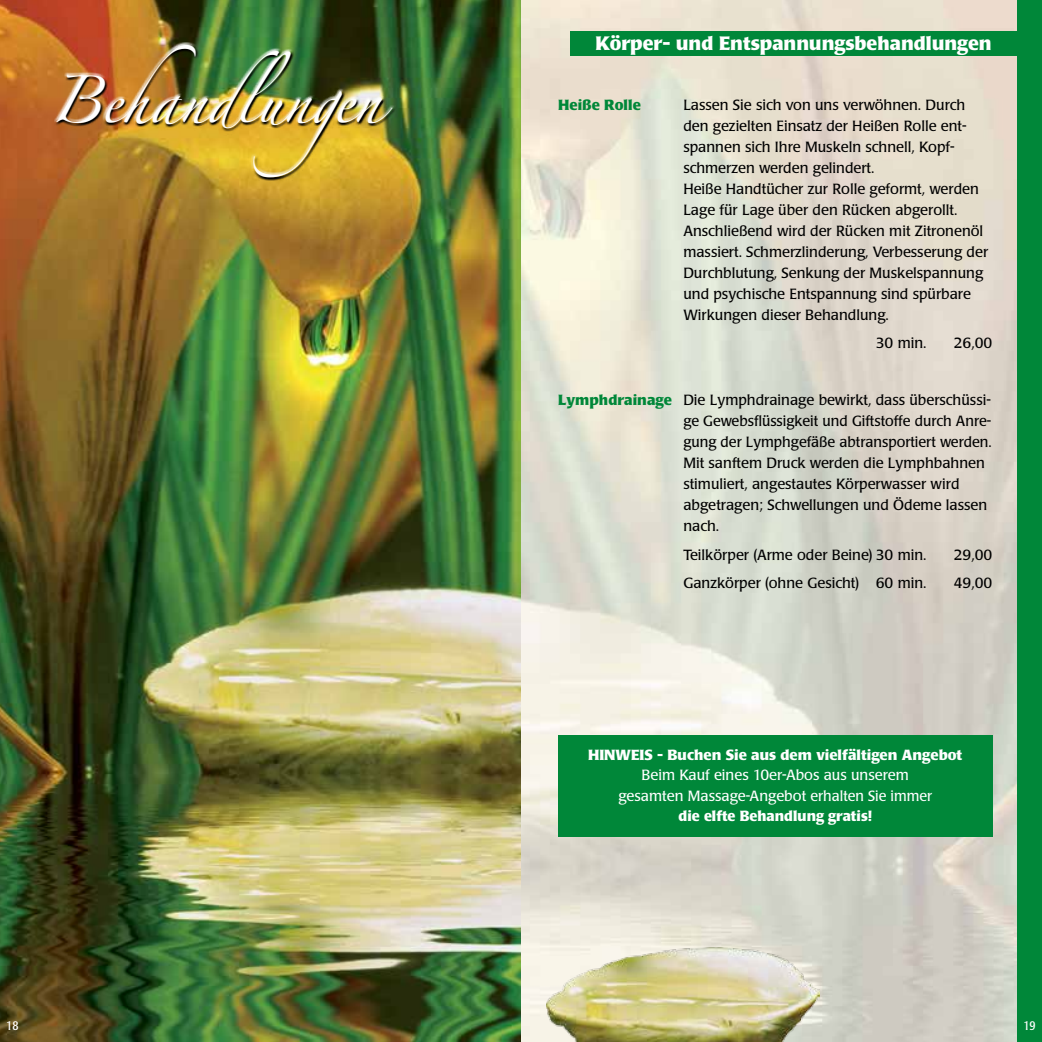
<style>
.page{position:relative;width:1042px;height:1042px;background:#fff}
.page>*{position:absolute;margin:0;border:0;box-sizing:border-box;transform-origin:0 0}
.t1{font:42px "Zapfino";color:#fff}
.t2{font:700 19.25px "Laudatio Pro";color:#fff}
.t3{font:14.53px/21px "Laudatio Pro";color:#000}
.t4{font:14.53px/20.3px "Laudatio Pro";color:#fff;text-align:center}
.t5{font:700 14.53px "Laudatio Pro";color:#fff}
.t6{font:700 14.53px "Laudatio Pro";color:#008739}
.t7{font:13.47px "Laudatio Pro";color:#fff}
.t8{font:condensed 12.25px "Laudatio Pro";color:#fff}
.s1{font-weight:700;color:#008739}
</style>
<div class="page">
<img style="left:521px;top:0;width:496px;height:1042px">
<div style="left:570px;top:31px;width:447px;height:25px;background:#008739"></div>
<div style="left:1017px;top:0;width:25px;height:1042px;background:#008739"></div>
<img style="left:0;top:0;width:521px;height:1042px">
<svg style="left:54px;top:42px;width:341px;height:5px;background:#6a672e"></svg>
<img style="left:54px;top:47px;width:342px;height:134px">
<img style="left:546px;top:947px;width:273px;height:95px">
<div style="left:558px;top:735px;width:434px;height:101px;background:#008739"></div>
<h1 class="t1" style="left:50px;top:83px;width:352px">Behandlungen</h1>
<h2 class="t2" style="left:595px;top:31px;width:398px">Körper- und Entspannungsbehandlungen</h2>
<p class="t6" style="left:558px;top:95px;width:84px">Heiße Rolle</p>
<p class="t3" style="left:683px;top:94px;width:306px">Lassen Sie sich von uns verwöhnen. Durch den gezielten Einsatz der Heißen Rolle ent&shy;spannen sich Ihre Muskeln schnell, Kopf&shy;schmerzen werden gelindert.<br>Heiße Handtücher zur Rolle geformt, werden Lage für Lage über den Rücken abgerollt.<br>Anschließend wird der Rücken mit Zitronenöl massiert. Schmerzlinderung, Verbesserung der Durchblutung, Senkung der Muskelspannung und psychische Entspannung sind spürbare Wirkungen dieser Behandlung.</p>
<p class="t3" style="left:876px;top:333px;width:52px">30 min.</p>
<p class="t3" style="left:954px;top:333px;width:40px">26,00</p>
<p class="t3" style="left:683px;top:390px;width:310px;text-indent:-125px"><span class="s1">Lymphdrainage</span> Die Lymphdrainage bewirkt, dass überschüssi&shy;ge Gewebsflüssigkeit und Giftstoffe durch Anre&shy;gung der Lymphgefäße abtransportiert werden.<br>Mit sanftem Druck werden die Lymphbahnen stimuliert, angestautes Körperwasser wird abgetragen; Schwellungen und Ödeme lassen nach.</p>
<p class="t3" style="left:683px;top:544px;width:245px">Teilkörper (Arme oder Beine) 30 min.</p>
<p class="t3" style="left:954px;top:544px;width:40px">29,00</p>
<p class="t3" style="left:683px;top:572px;width:245px">Ganzkörper (ohne Gesicht) 60 min.</p>
<p class="t3" style="left:954px;top:572px;width:40px">49,00</p>
<p class="t5" style="left:588px;top:745px;width:376px">HINWEIS - Buchen Sie aus dem vielfältigen Angebot</p>
<p class="t4" style="left:618px;top:765px;width:315px">Beim Kauf eines 10er-Abos aus unserem gesamten Massage-Angebot erhalten Sie immer</p>
<p class="t5" style="left:678px;top:806px;width:195px">die elfte Behandlung gratis!</p>
<p class="t7" style="left:5px;top:1017px;width:16px">16</p>
<p class="t8" style="left:1023px;top:1017px;width:14px">19</p>
<p class="t8" style="left:6px;top:1017px;width:14px">18</p>
</div>
